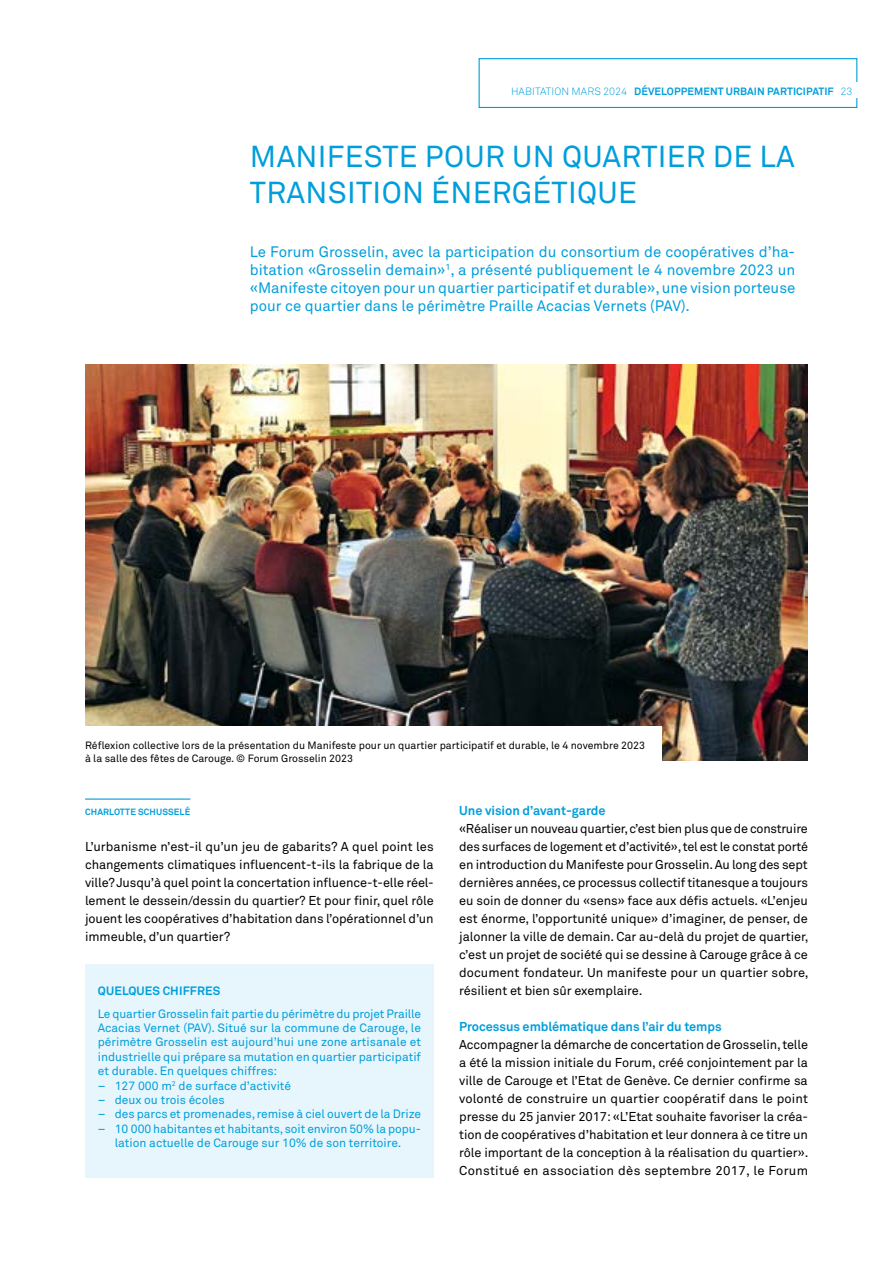
<style>
.page{position:relative;width:893px;height:1263px;background:#fff}
.page>*{position:absolute;margin:0;border:0;box-sizing:border-box;transform-origin:0 0}
.t1{font:30px/36px "Akkurat Std";letter-spacing:.01em;color:#009edb}
.t2{font:15px/18px "Akkurat Std";color:#009edb;text-align:justify}
.t3{font:12.75px/18px "Akkurat Std";letter-spacing:-.005em;color:#000;text-align:justify}
.t4{font:700 12.75px "Akkurat Std";letter-spacing:-.005em;color:#009edb}
.t5{font:12px/14.4px "Akkurat Std";color:#009edb;text-align:justify}
.t6{font:700 12px "Akkurat Std";letter-spacing:.01em;color:#009edb}
.t7{font:10.5px/13.5px "Akkurat Std";color:#000}
.t8{font:700 10.5px "Akkurat Std";letter-spacing:.01em;color:#009edb}
.t9{font:700 9px "Akkurat Std";letter-spacing:.01em;color:#009edb}
.s1{font-weight:300}
</style>
<div class="page">
<div style="left:479px;top:58px;width:378px;height:50px;border:1px solid #009edb"></div>
<div style="left:854px;top:83px;width:39px;height:15px;background:#fff"></div>
<hr style="left:85px;top:798px;width:105px;height:2px;background:#009edb">
<div style="left:85px;top:964px;width:349px;height:214px;background:#e7f6fc"></div>
<img style="left:85px;top:365px;width:723px;height:396px">
<div style="left:70px;top:726px;width:592px;height:53px;background:#fff"></div>
<p class="t8" style="left:511px;top:84px;width:343px"><span class="s1">HABITATION MARS 2024</span> DÉVELOPPEMENT URBAIN PARTICIPATIF <span class="s1">23</span></p>
<h1 class="t1" style="left:250px;top:138px;width:546px">MANIFESTE POUR UN QUARTIER DE LA<br>TRANSITION ÉNERGÉTIQUE</h1>
<p class="t2" style="left:250px;top:242px;width:547px">Le Forum Grosselin, avec la participation du consortium de coopératives d’ha&shy;bitation «Grosselin demain»<sup>1</sup>, a présenté publiquement le 4 novembre 2023 un «Manifeste citoyen pour un quartier participatif et durable», une vision porteuse pour ce quartier dans le périmètre Praille Acacias Vernets (PAV).</p>
<p class="t7" style="left:85px;top:738px;width:562px">Réflexion collective lors de la présentation du Manifeste pour un quartier participatif et durable, le 4 novembre 2023 à la salle des fêtes de Carouge. © Forum Grosselin 2023</p>
<p class="t9" style="left:85px;top:806px;width:107px">CHARLOTTE SCHUSSELÉ</p>
<p class="t3" style="left:85px;top:837px;width:350px">L’urbanisme n’est-il qu’un jeu de gabarits? A quel point les changements climatiques influencent-t-ils la fabrique de la ville? Jusqu’à quel point la concertation influence-t-elle réel&shy;lement le dessein/dessin du quartier? Et pour finir, quel rôle jouent les coopératives d’habitation dans l’opérationnel d’un immeuble, d’un quartier?</p>
<p class="t6" style="left:98px;top:983px;width:124px">QUELQUES CHIFFRES</p>
<p class="t5" style="left:98px;top:1006px;width:325px">Le quartier Grosselin fait partie du périmètre du projet Praille Acacias Vernet (PAV). Situé sur la commune de Carouge, le périmètre Grosselin est aujourd’hui une zone artisanale et industrielle qui prépare sa mutation en quartier participatif et durable. En quelques chiffres:</p>
<p class="t5" style="left:98px;top:1078px;width:195px">– 127 000 m<sup>2</sup> de surface d’activité</p>
<p class="t5" style="left:98px;top:1093px;width:128px">– deux ou trois écoles</p>
<p class="t5" style="left:98px;top:1107px;width:325px">– des parcs et promenades, remise à ciel ouvert de la Drize</p>
<p class="t5" style="left:98px;top:1121px;width:325px;text-align:center">– 10 000 habitantes et habitants, soit environ 50% la popu&shy;lation actuelle de Carouge sur 10% de son territoire.</p>
<p class="t4" style="left:459px;top:802px;width:148px">Une vision d’avant-garde</p>
<p class="t3" style="left:459px;top:819px;width:351px">«Réaliser un nouveau quartier, c’est bien plus que de construire des surfaces de logement et d’activité», tel est le constat porté en introduction du Manifeste pour Grosselin. Au long des sept dernières années, ce processus collectif titanesque a toujours eu soin de donner du «sens» face aux défis actuels. «L’enjeu est énorme, l’opportunité unique» d’imaginer, de penser, de jalonner la ville de demain. Car au-delà du projet de quartier, c’est un projet de société qui se dessine à Carouge grâce à ce document fondateur. Un manifeste pour un quartier sobre, résilient et bien sûr exemplaire.</p>
<p class="t4" style="left:459px;top:1018px;width:264px">Processus emblématique dans l’air du temps</p>
<p class="t3" style="left:459px;top:1035px;width:351px">Accompagner la démarche de concertation de Grosselin, telle a été la mission initiale du Forum, créé conjointement par la ville de Carouge et l’Etat de Genève. Ce dernier confirme sa volonté de construire un quartier coopératif dans le point presse du 25 janvier 2017: «L’Etat souhaite favoriser la créa&shy;tion de coopératives d’habitation et leur donnera à ce titre un rôle important de la conception à la réalisation du quartier».<br>Constitué en association dès septembre 2017, le Forum</p>
</div>
